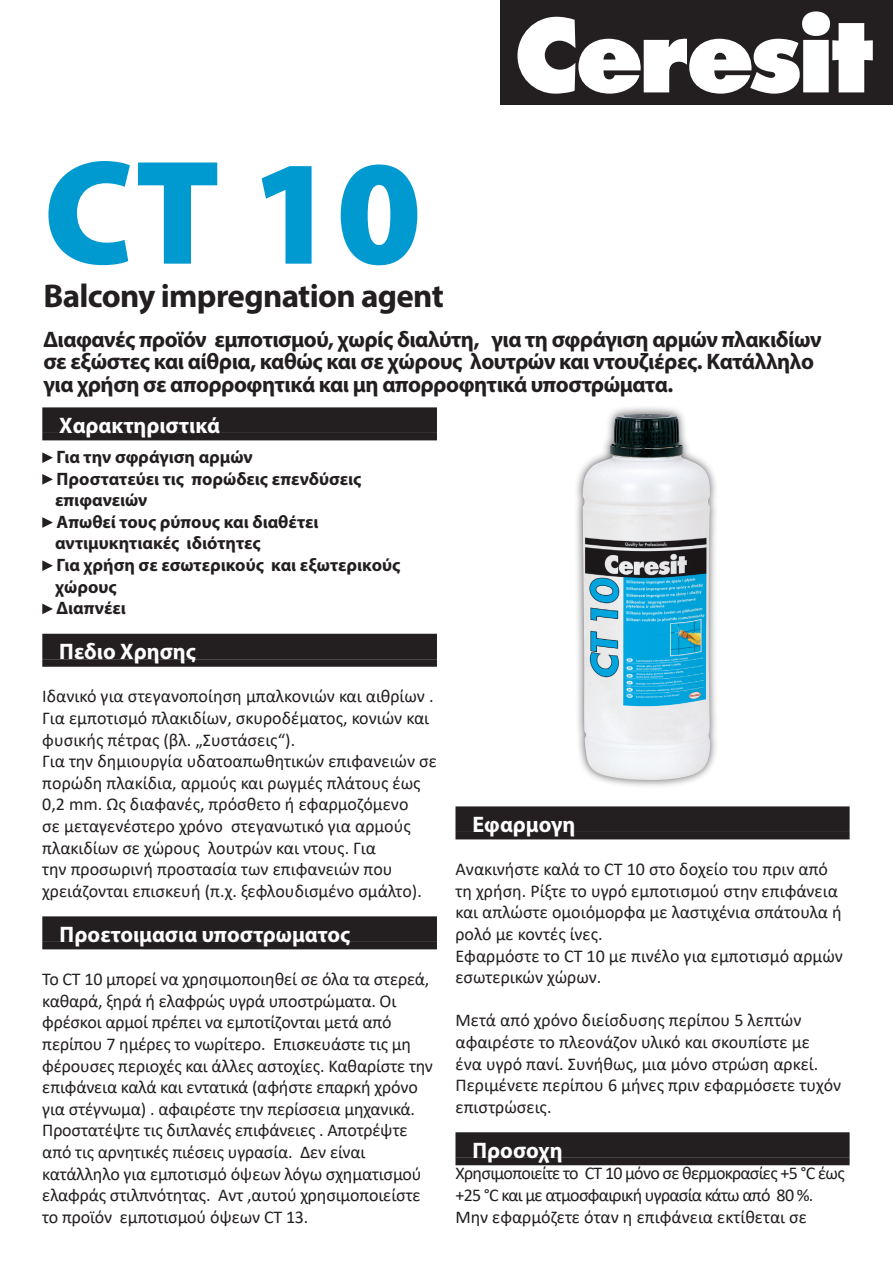
<style>
.page{position:relative;width:893px;height:1263px;background:#fff}
.page>*{position:absolute;margin:0;border:0;box-sizing:border-box;transform-origin:0 0}
.Zaglavie{font:900 150px "Myriad Pro";color:#0099d0}
.Podzaglavie{font:700 33px "Myriad Pro";letter-spacing:-.02em;color:#231f20}
.Podzaglavie-2{font:700 22.5px/22.5px "Myriad Pro";letter-spacing:-.02em;color:#231f20}
.Вътрешно_заглавие{font:700 22.5px "Myriad Pro";color:#fff}
.t1{font:18px/21.6px "Calibri";letter-spacing:-.005em;color:#231f20}
.t2{font:700 18px/21.6px "Myriad Pro";color:#231f20}
.t3{font:18px/21.6px "Calibri";letter-spacing:-.04em;color:#231f20}
</style>
<div class="page">
<div style="left:42px;top:407px;width:395px;height:26px;background:#231f20"></div>
<div style="left:42px;top:433px;width:395px;height:7px;background:#231f20"></div>
<div style="left:42px;top:634px;width:395px;height:25px;background:#231f20"></div>
<div style="left:42px;top:659px;width:395px;height:8px;background:#231f20"></div>
<div style="left:42px;top:916px;width:395px;height:26px;background:#231f20"></div>
<div style="left:42px;top:942px;width:395px;height:7px;background:#231f20"></div>
<svg style="left:42px;top:452px;width:11px;height:11px"></svg>
<svg style="left:42px;top:474px;width:11px;height:11px"></svg>
<svg style="left:42px;top:517px;width:11px;height:11px"></svg>
<svg style="left:42px;top:560px;width:11px;height:11px"></svg>
<svg style="left:42px;top:604px;width:11px;height:10px"></svg>
<div style="left:455px;top:806px;width:395px;height:26px;background:#231f20"></div>
<div style="left:455px;top:832px;width:395px;height:7px;background:#231f20"></div>
<div style="left:455px;top:1132px;width:395px;height:26px;background:#231f20"></div>
<div style="left:455px;top:1158px;width:395px;height:7px;background:#231f20"></div>
<div style="left:574px;top:405px;width:145px;height:384px;background:#231f20;opacity:.75"></div>
<img style="left:582px;top:414px;width:129px;height:366px">
<div style="left:501px;top:0;width:392px;height:104px;background:#231f20"></div>
<svg style="left:517px;top:11px;width:356px;height:83px"></svg>
<p class="Zaglavie" style="left:43px;top:128px;width:380px">CT 10</p>
<p class="Podzaglavie" style="left:43px;top:274px;width:402px">Balcony impregnation agent</p>
<p class="Podzaglavie-2" style="left:43px;top:327px;width:780px">Διαφανές προϊόν εμποτισμού, χωρίς διαλύτη, για τη σφράγιση αρμών πλακιδίων σε εξώστες και αίθρια, καθώς και σε χώρους λουτρών και ντουζιέρες. Κατάλληλο για χρήση σε απορροφητικά και μη απορροφητικά υποστρώματα.</p>
<p class="Вътрешно_заглавие" style="left:59px;top:411px;width:162px">Χαρακτηριστικά</p>
<p class="t2" style="left:57px;top:446px;width:198px">Για την σφράγιση αρμών</p>
<p class="t2" style="left:55px;top:467px;width:308px">Προστατεύει τις πορώδεις επενδύσεις επιφανειών</p>
<p class="t2" style="left:55px;top:510px;width:265px">Απωθεί τους ρύπους και διαθέτει αντιμυκητιακές ιδιότητες</p>
<p class="t2" style="left:55px;top:554px;width:347px">Για χρήση σε εσωτερικούς και εξωτερικούς χώρους</p>
<p class="t2" style="left:57px;top:597px;width:71px">Διαπνέει</p>
<p class="Вътрешно_заглавие" style="left:59px;top:637px;width:138px">Πεδιο Χρησης</p>
<p class="t1" style="left:42px;top:685px;width:393px">Ιδανικό για στεγανοποίηση μπαλκονιών και αιθρίων .<br>Για εμποτισμό πλακιδίων, σκυροδέματος, κονιών και φυσικής πέτρας (βλ. „Συστάσεις“).</p>
<p class="t1" style="left:42px;top:750px;width:396px">Για την δημιουργία υδατοαπωθητικών επιφανειών σε πορώδη πλακίδια, αρμούς και ρωγμές πλάτους έως 0,2 mm. Ως διαφανές, πρόσθετο ή εφαρμοζόμενο<br>σε μεταγενέστερο χρόνο στεγανωτικό για αρμούς πλακιδίων σε χώρους λουτρών και ντους. Για<br>την προσωρινή προστασία των επιφανειών που χρειάζονται επισκευή (π.χ. ξεφλουδισμένο σμάλτο).</p>
<p class="Вътрешно_заглавие" style="left:60px;top:920px;width:292px">Προετοιμασια υποστρωματος</p>
<p class="t1" style="left:42px;top:968px;width:392px">Το CΤ 10 μπορεί να χρησιμοποιηθεί σε όλα τα στερεά, καθαρά, ξηρά ή ελαφρώς υγρά υποστρώματα. Οι φρέσκοι αρμοί πρέπει να εμποτίζονται μετά από περίπου 7 ημέρες το νωρίτερο. Επισκευάστε τις μη φέρουσες περιοχές και άλλες αστοχίες. Καθαρίστε την επιφάνεια καλά και εντατικά (αφήστε επαρκή χρόνο για στέγνωμα) . αφαιρέστε την περίσσεια μηχανικά.<br>Προστατέψτε τις διπλανές επιφάνειες . Αποτρέψτε από τις αρνητικές πιέσεις υγρασία. Δεν είναι κατάλληλο για εμποτισμό όψεων λόγω σχηματισμού ελαφράς στιλπνότητας. Αντ ‚αυτού χρησιμοποιείστε το προϊόν εμποτισμού όψεων CT 13.</p>
<p class="Вътрешно_заглавие" style="left:472px;top:810px;width:104px">Εφαρμογη</p>
<p class="t1" style="left:455px;top:858px;width:388px">Ανακινήστε καλά το CT 10 στο δοχείο του πριν από τη χρήση. Ρίξτε το υγρό εμποτισμού στην επιφάνεια και απλώστε ομοιόμορφα με λαστιχένια σπάτουλα ή ρολό με κοντές ίνες.</p>
<p class="t1" style="left:455px;top:944px;width:389px">Εφαρμόστε το CT 10 με πινέλο για εμποτισμό αρμών εσωτερικών χώρων.</p>
<p class="t1" style="left:455px;top:1009px;width:387px">Μετά από χρόνο διείσδυσης περίπου 5 λεπτών αφαιρέστε το πλεονάζον υλικό και σκουπίστε με<br>ένα υγρό πανί. Συνήθως, μια μόνο στρώση αρκεί.<br>Περιμένετε περίπου 6 μήνες πριν εφαρμόσετε τυχόν επιστρώσεις.</p>
<p class="Вътрешно_заглавие" style="left:472px;top:1135px;width:92px">Προσοχη</p>
<p class="t3" style="left:455px;top:1162px;width:391px">Χρησιμοποιείτε το CT 10 μόνο σε θερμοκρασίες +5 °C έως +25 °C και με ατμοσφαιρική υγρασία κάτω από 80 %.</p>
<p class="t1" style="left:455px;top:1205px;width:353px">Μην εφαρμόζετε όταν η επιφάνεια εκτίθεται σε</p>
</div>
